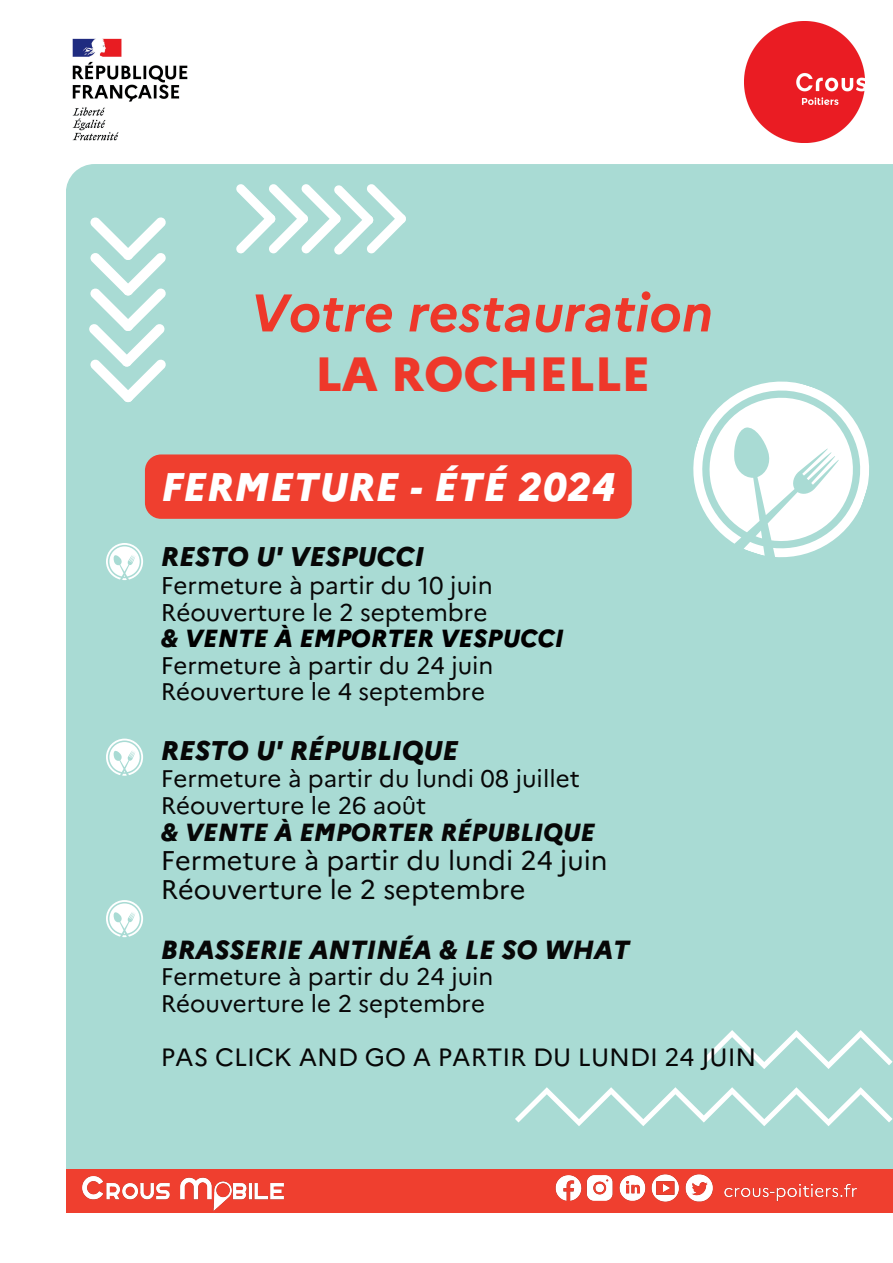
<style>
.page{position:relative;width:893px;height:1263px;background:#fff}
.page>*{position:absolute;margin:0;border:0;box-sizing:border-box;transform-origin:0 0}
.t1{font:italic 700 52.8px "Marianne";color:#ee382a}
.t2{font:800 48px "Marianne";color:#ee382a}
.t3{font:italic 800 39.9px "Marianne";letter-spacing:.01em;color:#fff}
.t4{font:27px/29.8px "Marianne";color:#070707}
.t5{font:italic 800 27px "Marianne";color:#070707}
.t6{font:italic 800 26.25px "Marianne";color:#070707}
.t7{font:24.97px "Marianne";color:#070707}
.t8{font:italic 800 24.75px "Marianne";color:#070707}
.t9{font:italic 800 24.75px "Marianne";color:#000}
.t10{font:24.15px/26.4px "Marianne";color:#070707}
.t11{font:24px/26.4px "Marianne";color:#070707}
.s1{color:#070707}
.s2{color:#000}
</style>
<div class="page">
<div style="left:66px;top:164px;width:827px;height:1005px;background:#a9dbd4"></div>
<svg style="left:236px;top:184px;width:170px;height:71px"></svg>
<svg style="left:515px;top:1087px;width:377px;height:39px"></svg>
<svg style="left:706px;top:1030px;width:186px;height:39px"></svg>
<svg style="left:89px;top:217px;width:77px;height:186px"></svg>
<img style="left:744px;top:22px;width:120px;height:120px">
<img style="left:72px;top:38px;width:116px;height:103px">
<div style="left:66px;top:1169px;width:827px;height:43px;background:#ef3f2f"></div>
<img style="left:529px;top:1109px;width:364px;height:104px">
<img style="left:82px;top:1176px;width:201px;height:34px">
<svg style="left:670px;top:359px;width:221px;height:221px;fill:#a9dbd4"></svg>
<div style="left:145px;top:454px;width:486px;height:65px;background:#ef3f2f"></div>
<svg style="left:106px;top:543px;width:37px;height:37px"></svg>
<svg style="left:106px;top:739px;width:37px;height:37px"></svg>
<svg style="left:106px;top:900px;width:37px;height:37px"></svg>
<h1 class="t1" style="left:251px;top:280px;width:464px">Votre restauration</h1>
<h1 class="t2" style="left:315px;top:345px;width:337px">LA ROCHELLE</h1>
<p class="t3" style="left:161px;top:462px;width:456px">FERMETURE - ÉTÉ 2024</p>
<p class="t5" style="left:161px;top:540px;width:265px">RESTO U' VESPUCCI</p>
<p class="t10" style="left:161px;top:573px;width:333px">Fermeture à partir du 10 juin<br>Réouverture le 2 septembre</p>
<p class="t9" style="left:161px;top:623px;width:404px"><span class="s1">&amp;</span> VENTE À EMPORTER VESPUCCI</p>
<p class="t11" style="left:161px;top:652px;width:334px"><span class="s2">F</span>ermeture à partir du 24 juin<br>Réouverture le 4 septembre</p>
<p class="t5" style="left:161px;top:734px;width:299px">RESTO U' RÉPUBLIQUE</p>
<p class="t11" style="left:161px;top:766px;width:420px">Fermeture à partir du lundi 08 juillet<br>Réouverture le 26 août</p>
<p class="t8" style="left:161px;top:817px;width:435px">&amp; VENTE À EMPORTER RÉPUBLIQUE</p>
<p class="t4" style="left:161px;top:845px;width:448px">Fermeture à partir du lundi 24 juin<br>Réouverture le 2 septembre</p>
<p class="t6" style="left:161px;top:934px;width:470px">BRASSERIE ANTINÉA &amp; LE SO WHAT</p>
<p class="t11" style="left:161px;top:964px;width:334px">Fermeture à partir du 24 juin<br>Réouverture le 2 septembre</p>
<p class="t7" style="left:161px;top:1042px;width:597px">PAS CLICK AND GO A PARTIR DU LUNDI 24 JUIN</p>
</div>
